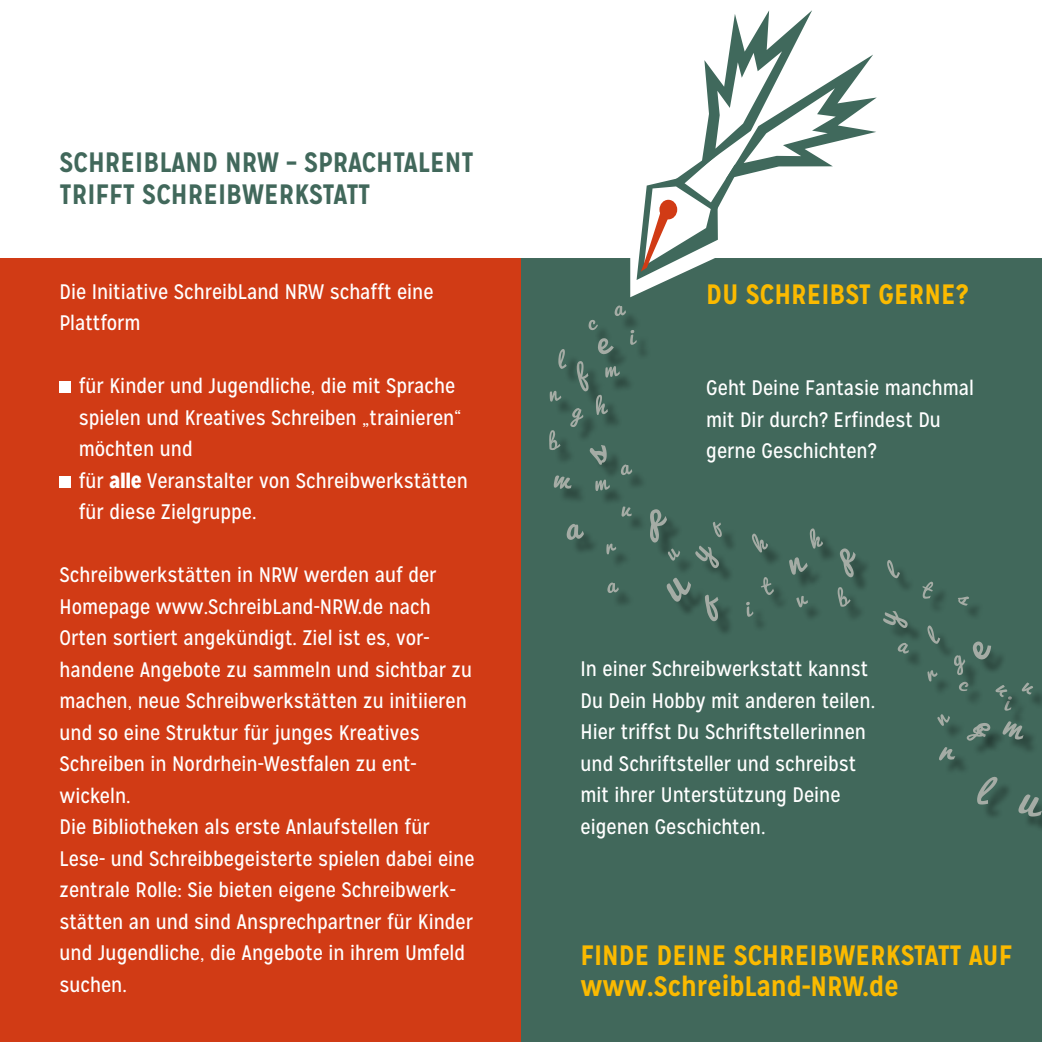
<style>
.page{position:relative;width:1042px;height:1042px;background:#fff}
.page>*{position:absolute;margin:0;border:0;box-sizing:border-box;transform-origin:0 0}
.t1{font:700 28px/31.5px "Mission Gothic";color:#fbba00}
.t2{font:700 28px "Mission Gothic";color:#41685b}
.t3{font:21px/31.5px "Mission Gothic";color:#fff}
.s1{font-weight:900}
</style>
<div class="page">
<div style="left:521px;top:258px;width:521px;height:784px;background:#41685b"></div>
<div style="left:0;top:258px;width:521px;height:784px;background:#d13b15"></div>
<div style="left:60px;top:381px;width:11px;height:12px;background:#fff"></div>
<div style="left:60px;top:476px;width:11px;height:12px;background:#fff"></div>
<div style="left:620px;top:311px;width:21px;height:21px;background:#000;opacity:.33"></div>
<svg style="left:614px;top:305px;width:12px;height:11px"></svg>
<div style="left:903px;top:648px;width:21px;height:21px;background:#000;opacity:.33"></div>
<svg style="left:897px;top:643px;width:12px;height:10px"></svg>
<div style="left:554px;top:436px;width:22px;height:30px;background:#000;opacity:.33"></div>
<svg style="left:549px;top:430px;width:11px;height:20px"></svg>
<div style="left:843px;top:593px;width:23px;height:29px;background:#000;opacity:.33"></div>
<svg style="left:837px;top:587px;width:13px;height:20px"></svg>
<div style="left:594px;top:325px;width:19px;height:21px;background:#3e6357"></div>
<svg style="left:588px;top:320px;width:10px;height:10px"></svg>
<div style="left:964px;top:687px;width:20px;height:20px;background:#3e6357"></div>
<div style="left:603px;top:344px;width:26px;height:26px;background:#000;opacity:.33"></div>
<svg style="left:598px;top:338px;width:16px;height:16px"></svg>
<div style="left:981px;top:728px;width:25px;height:24px;background:#3f6659"></div>
<div style="left:978px;top:647px;width:29px;height:28px;background:#000;opacity:.33"></div>
<svg style="left:973px;top:641px;width:18px;height:18px"></svg>
<div style="left:582px;top:366px;width:22px;height:41px;background:#000;opacity:.33"></div>
<svg style="left:577px;top:361px;width:11px;height:30px"></svg>
<div style="left:576px;top:413px;width:23px;height:30px;background:#000;opacity:.33"></div>
<svg style="left:570px;top:408px;width:13px;height:19px"></svg>
<div style="left:959px;top:660px;width:21px;height:31px;background:#000;opacity:.33"></div>
<svg style="left:954px;top:655px;width:11px;height:20px"></svg>
<div style="left:972px;top:731px;width:27px;height:25px;background:#000;opacity:.33"></div>
<svg style="left:966px;top:723px;width:24px;height:18px"></svg>
<div style="left:601px;top:400px;width:22px;height:30px;background:#000;opacity:.33"></div>
<svg style="left:596px;top:395px;width:12px;height:20px"></svg>
<div style="left:572px;top:529px;width:27px;height:26px;background:#000;opacity:.33"></div>
<svg style="left:567px;top:524px;width:17px;height:16px"></svg>
<div style="left:626px;top:470px;width:21px;height:21px;background:#000;opacity:.33"></div>
<svg style="left:622px;top:464px;width:10px;height:11px"></svg>
<div style="left:613px;top:588px;width:21px;height:21px;background:#000;opacity:.33"></div>
<svg style="left:607px;top:582px;width:12px;height:11px"></svg>
<div style="left:635px;top:340px;width:17px;height:20px;background:#3e6457"></div>
<div style="left:636px;top:335px;width:14px;height:14px;background:#3e6458"></div>
<svg style="left:630px;top:330px;width:7px;height:15px"></svg>
<div style="left:1010px;top:706px;width:17px;height:20px;background:#3d6256"></div>
<div style="left:1013px;top:702px;width:14px;height:13px;background:#3f6558"></div>
<div style="left:752px;top:612px;width:17px;height:20px;background:#3e6458"></div>
<div style="left:751px;top:607px;width:14px;height:14px;background:#3e6457"></div>
<svg style="left:746px;top:602px;width:7px;height:15px"></svg>
<div style="left:710px;top:600px;width:23px;height:37px;background:#000;opacity:.33"></div>
<svg style="left:705px;top:595px;width:13px;height:26px"></svg>
<div style="left:718px;top:527px;width:19px;height:26px;background:#000;opacity:.33"></div>
<svg style="left:713px;top:522px;width:9px;height:15px"></svg>
<div style="left:815px;top:534px;width:24px;height:30px;background:#000;opacity:.33"></div>
<svg style="left:810px;top:528px;width:13px;height:21px"></svg>
<div style="left:757px;top:539px;width:27px;height:29px;background:#000;opacity:.33"></div>
<svg style="left:752px;top:533px;width:16px;height:19px"></svg>
<div style="left:563px;top:354px;width:19px;height:30px;background:#000;opacity:.33"></div>
<svg style="left:558px;top:349px;width:9px;height:20px"></svg>
<div style="left:892px;top:565px;width:23px;height:29px;background:#000;opacity:.33"></div>
<svg style="left:887px;top:560px;width:13px;height:18px"></svg>
<div style="left:982px;top:782px;width:31px;height:38px;background:#000;opacity:.33"></div>
<svg style="left:977px;top:777px;width:20px;height:27px"></svg>
<div style="left:933px;top:631px;width:22px;height:28px;background:#000;opacity:.33"></div>
<svg style="left:927px;top:625px;width:13px;height:19px"></svg>
<div style="left:610px;top:372px;width:25px;height:21px;background:#000;opacity:.33"></div>
<svg style="left:605px;top:366px;width:15px;height:11px"></svg>
<div style="left:600px;top:485px;width:25px;height:22px;background:#000;opacity:.33"></div>
<svg style="left:595px;top:480px;width:15px;height:11px"></svg>
<div style="left:1008px;top:726px;width:31px;height:29px;background:#000;opacity:.33"></div>
<svg style="left:1002px;top:721px;width:21px;height:18px"></svg>
<div style="left:555px;top:396px;width:21px;height:21px;background:#000;opacity:.33"></div>
<svg style="left:550px;top:391px;width:11px;height:11px"></svg>
<div style="left:943px;top:720px;width:22px;height:21px;background:#000;opacity:.33"></div>
<svg style="left:937px;top:714px;width:13px;height:12px"></svg>
<div style="left:794px;top:563px;width:29px;height:27px;background:#000;opacity:.33"></div>
<svg style="left:789px;top:557px;width:19px;height:18px"></svg>
<div style="left:655px;top:515px;width:27px;height:43px;background:#000;opacity:.33"></div>
<svg style="left:650px;top:509px;width:17px;height:33px"></svg>
<div style="left:845px;top:554px;width:26px;height:38px;background:#000;opacity:.33"></div>
<svg style="left:840px;top:548px;width:15px;height:29px"></svg>
<div style="left:700px;top:552px;width:34px;height:32px;background:#000;opacity:.33"></div>
<svg style="left:695px;top:546px;width:24px;height:22px"></svg>
<div style="left:888px;top:616px;width:35px;height:27px;background:#000;opacity:.33"></div>
<svg style="left:883px;top:611px;width:24px;height:17px"></svg>
<div style="left:933px;top:676px;width:20px;height:21px;background:#000;opacity:.33"></div>
<svg style="left:927px;top:670px;width:10px;height:11px"></svg>
<div style="left:612px;top:549px;width:20px;height:21px;background:#000;opacity:.33"></div>
<svg style="left:606px;top:543px;width:10px;height:11px"></svg>
<div style="left:944px;top:752px;width:26px;height:24px;background:#000;opacity:.33"></div>
<svg style="left:939px;top:747px;width:16px;height:13px"></svg>
<div style="left:595px;top:450px;width:27px;height:30px;background:#000;opacity:.33"></div>
<svg style="left:590px;top:445px;width:17px;height:20px"></svg>
<div style="left:963px;top:602px;width:22px;height:19px;background:#000;opacity:.33"></div>
<svg style="left:958px;top:596px;width:11px;height:10px"></svg>
<div style="left:766px;top:583px;width:23px;height:27px;background:#000;opacity:.33"></div>
<svg style="left:761px;top:577px;width:13px;height:18px"></svg>
<div style="left:928px;top:587px;width:20px;height:27px;background:#3d6256"></div>
<svg style="left:922px;top:581px;width:11px;height:18px"></svg>
<div style="left:673px;top:554px;width:23px;height:22px;background:#000;opacity:.33"></div>
<svg style="left:668px;top:548px;width:12px;height:13px"></svg>
<div style="left:672px;top:583px;width:34px;height:34px;background:#000;opacity:.33"></div>
<svg style="left:667px;top:578px;width:24px;height:24px"></svg>
<div style="left:1024px;top:800px;width:18px;height:32px;background:#000;opacity:.33"></div>
<svg style="left:1018px;top:794px;width:24px;height:22px"></svg>
<div style="left:627px;top:512px;width:20px;height:20px;background:#000;opacity:.33"></div>
<svg style="left:621px;top:506px;width:11px;height:11px"></svg>
<div style="left:1001px;top:691px;width:21px;height:22px;background:#3c6154"></div>
<svg style="left:995px;top:685px;width:17px;height:26px"></svg>
<div style="left:801px;top:601px;width:23px;height:21px;background:#000;opacity:.33"></div>
<svg style="left:796px;top:596px;width:12px;height:11px"></svg>
<div style="left:1027px;top:688px;width:15px;height:22px;background:#000;opacity:.33"></div>
<svg style="left:1021px;top:682px;width:12px;height:12px"></svg>
<div style="left:559px;top:481px;width:28px;height:23px;background:#000;opacity:.33"></div>
<svg style="left:554px;top:475px;width:17px;height:14px"></svg>
<svg style="left:636px;top:10px;width:241px;height:270px"></svg>
<h1 class="t2" style="left:60px;top:145px;width:29px">SCHREI</h1>
<h1 class="t2" style="left:143px;top:145px;width:31px">BLAND</h1>
<h1 class="t2" style="left:225px;top:145px;width:19px">NRW</h1>
<h1 class="t2" style="left:286px;top:145px;width:62px">– SPRACHTALENT</h1>
<h1 class="t2" style="left:60px;top:176px;width:112px">TRI FFT SCHREI</h1>
<h1 class="t2" style="left:226px;top:176px;width:34px">BWERK</h1>
<h1 class="t2" style="left:309px;top:176px;width:26px">STATT</h1>
<p class="t3" style="left:60px;top:276px;width:376px">Die Initiative SchreibLand NRW schafft eine<br>Plattform</p>
<p class="t3" style="left:79px;top:370px;width:390px">für Kinder und Jugendliche, die mit Sprache spielen und Kreatives Schreiben „trainieren“ möchten und<br>für <span class="s1">alle</span> Veranstalter von Schreibwerkstätten für diese Zielgruppe.</p>
<p class="t3" style="left:60px;top:559px;width:417px">Schreibwerkstätten in NRW werden auf der Homepage www.SchreibLand-NRW.de nach Orten sortiert angekündigt. Ziel ist es, vor&shy;handene Angebote zu sammeln und sichtbar zu machen, neue Schreibwerkstätten zu initiieren und so eine Struktur für junges Kreatives Schreiben in Nordrhein-Westfalen zu ent&shy;wickeln.<br>Die Bibliotheken als erste Anlaufstellen für Lese- und Schreibbegeisterte spielen dabei eine zentrale Rolle: Sie bieten eigene Schreibwerk&shy;stätten an und sind Ansprechpartner für Kinder und Jugendliche, die Angebote in ihrem Umfeld suchen.</p>
<h1 class="t1" style="left:706px;top:278px;width:264px">DU SCHREIBST GERNE?</h1>
<p class="t3" style="left:706px;top:372px;width:269px">Geht Deine Fantasie manchmal mit Dir durch? Erfindest Du gerne Geschichten?</p>
<p class="t3" style="left:580px;top:653px;width:296px">In einer Schreibwerkstatt kannst<br>Du Dein Hobby mit anderen teilen.<br>Hier triffst Du Schriftstellerinnen und Schriftsteller und schreibst mit ihrer Unterstützung Deine eigenen Geschichten.</p>
<h1 class="t1" style="left:580px;top:939px;width:430px">FINDE DEINE SCHREIBWERKSTATT AUF<br>WWW.SCHREIBLAND-NRW.DE</h1>
</div>
